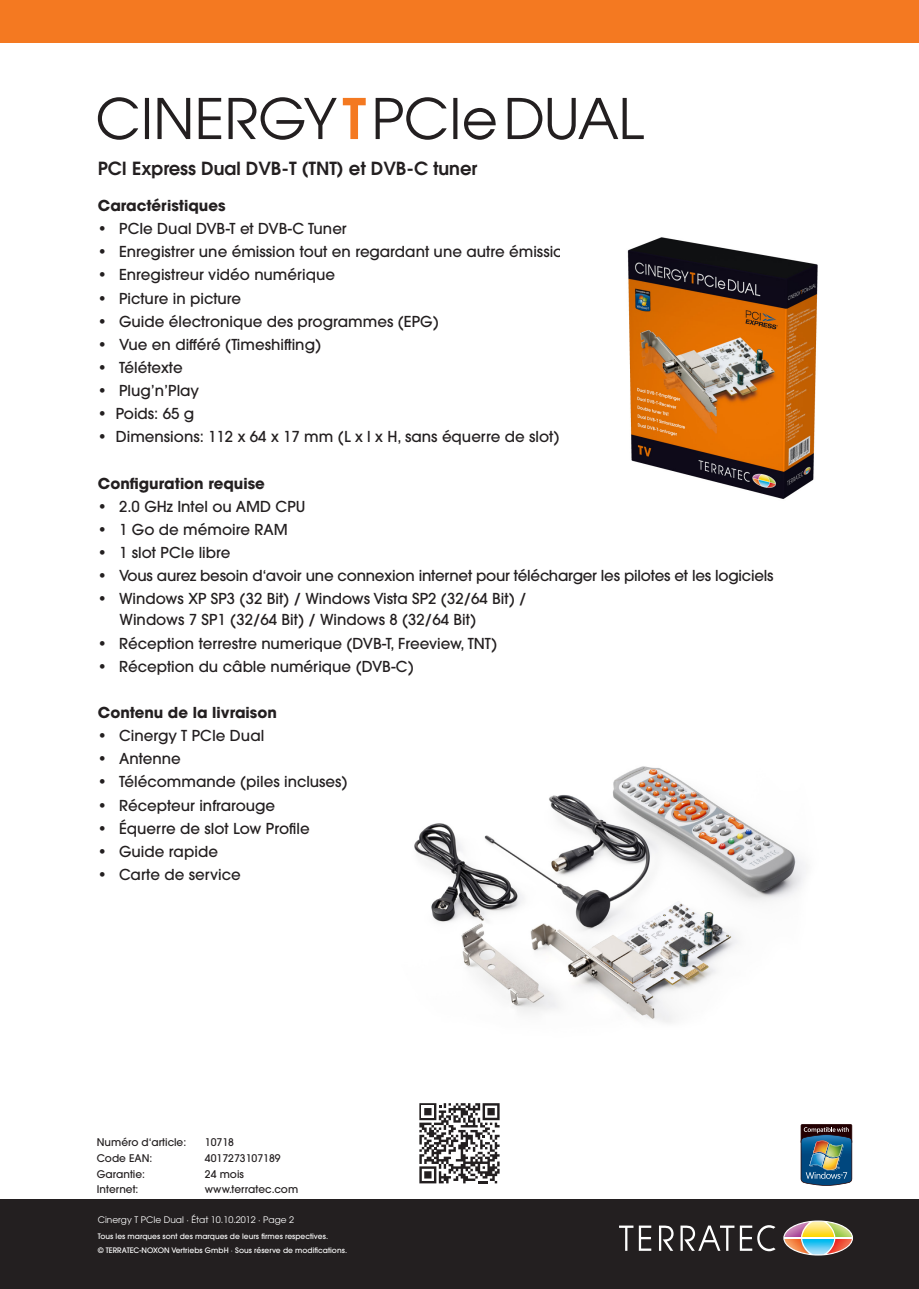
<style>
.page{position:relative;width:919px;height:1289px;background:#fff}
.page>*{position:absolute;margin:0;border:0;box-sizing:border-box;transform-origin:0 0}
.t1{font:600 18px "ITC Avant Garde Pro";color:#231f20}
.Texte_Aufzählung{font:500 15px/21px "ITC Avant Garde Pro";color:#231f20}
.Texte_Aufzählung-2{font:700 15px "ITC Avant Garde Pro";color:#231f20}
.Texte_Aufzählung-3{font:500 10.5px "ITC Avant Garde Pro";color:#231f20}
.t2{font:9px "ITC Avant Garde Pro";color:#fff}
.t3{font:500 7.5px/13.2px "ITC Avant Garde Pro";color:#fff}
</style>
<div class="page">
<div style="left:0;top:1199px;width:918px;height:89px;background:#231f20"></div>
<div style="left:0;top:0;width:918px;height:43px;background:#f47921"></div>
<svg style="left:619px;top:1225px;width:32px;height:25px"></svg>
<svg style="left:659px;top:1225px;width:14px;height:25px"></svg>
<svg style="left:680px;top:1225px;width:95px;height:26px"></svg>
<svg style="left:783px;top:1220px;width:70px;height:35px"></svg>
<svg style="left:375px;top:97px;width:268px;height:43px"></svg>
<svg style="left:343px;top:98px;width:22px;height:41px"></svg>
<svg style="left:98px;top:97px;width:239px;height:43px"></svg>
<img style="left:414px;top:766px;width:392px;height:257px">
<img style="left:627px;top:237px;width:191px;height:262px">
<img style="left:800px;top:1124px;width:52px;height:61px">
<svg style="left:419px;top:1103px;width:81px;height:81px"></svg>
<svg style="left:419px;top:1103px;width:80px;height:80px"></svg>
<p class="t1" style="left:98px;top:157px;width:381px">PCI Express Dual DVB-T (TNT) et DVB-C tuner</p>
<p class="Texte_Aufzählung-2" style="left:98px;top:195px;width:129px">Caractéristiques</p>
<p class="Texte_Aufzählung" style="left:98px;top:218px;width:250px">• PCIe Dual DVB-T et DVB-C Tuner</p>
<p class="Texte_Aufzählung" style="left:98px;top:241px;width:476px">• Enregistrer une émission tout en regardant une autre émission</p>
<p class="Texte_Aufzählung" style="left:98px;top:264px;width:239px">• Enregistreur vidéo numérique</p>
<p class="Texte_Aufzählung" style="left:98px;top:287px;width:145px">• Picture in picture</p>
<p class="Texte_Aufzählung" style="left:98px;top:310px;width:342px">• Guide électronique des programmes (EPG)</p>
<p class="Texte_Aufzählung" style="left:98px;top:334px;width:225px">• Vue en différé (Timeshifting)</p>
<p class="Texte_Aufzählung" style="left:98px;top:357px;width:86px">• Télétexte</p>
<p class="Texte_Aufzählung" style="left:98px;top:380px;width:103px">• Plug’n’Play</p>
<p class="Texte_Aufzählung" style="left:98px;top:403px;width:98px">• Poids: 65 g</p>
<p class="Texte_Aufzählung" style="left:98px;top:426px;width:463px">• Dimensions: 112 x 64 x 17 mm (L x l x H, sans équerre de slot)</p>
<p class="Texte_Aufzählung-2" style="left:98px;top:473px;width:168px">Configuration requise</p>
<p class="Texte_Aufzählung" style="left:98px;top:495px;width:209px">• 2.0 GHz Intel ou AMD CPU</p>
<p class="Texte_Aufzählung" style="left:98px;top:519px;width:191px">• 1 Go de mémoire RAM</p>
<p class="Texte_Aufzählung" style="left:98px;top:542px;width:134px">• 1 slot PCIe libre</p>
<p class="Texte_Aufzählung" style="left:98px;top:565px;width:677px">• Vous aurez besoin d‘avoir une connexion internet pour télécharger les pilotes et les logiciels</p>
<p class="Texte_Aufzählung" style="left:120px;top:588px;width:408px;text-indent:-22px">• Windows XP SP3 (32 Bit) / Windows Vista SP2 (32/64 Bit) /<br>Windows 7 SP1 (32/64 Bit) / Windows 8 (32/64 Bit)</p>
<p class="Texte_Aufzählung" style="left:98px;top:632px;width:401px">• Réception terrestre numerique (DVB-T, Freeview, TNT)</p>
<p class="Texte_Aufzählung" style="left:98px;top:655px;width:317px">• Réception du câble numérique (DVB-C)</p>
<p class="Texte_Aufzählung-2" style="left:98px;top:702px;width:180px">Contenu de la livraison</p>
<p class="Texte_Aufzählung" style="left:98px;top:725px;width:168px">• Cinergy T PCIe Dual</p>
<p class="Texte_Aufzählung" style="left:98px;top:748px;width:85px">• Antenne</p>
<p class="Texte_Aufzählung" style="left:98px;top:771px;width:251px">• Télécommande (piles incluses)</p>
<p class="Texte_Aufzählung" style="left:98px;top:794px;width:179px">• Récepteur infrarouge</p>
<p class="Texte_Aufzählung" style="left:98px;top:817px;width:213px">• Équerre de slot Low Profile</p>
<p class="Texte_Aufzählung" style="left:98px;top:840px;width:122px">• Guide rapide</p>
<p class="Texte_Aufzählung" style="left:98px;top:863px;width:144px">• Carte de service</p>
<p class="Texte_Aufzählung-3" style="left:97px;top:1135px;width:91px">Numéro d‘article:</p>
<p class="Texte_Aufzählung-3" style="left:205px;top:1135px;width:31px">10718</p>
<p class="Texte_Aufzählung-3" style="left:97px;top:1151px;width:57px">Code EAN:</p>
<p class="Texte_Aufzählung-3" style="left:205px;top:1151px;width:77px">4017273107189</p>
<p class="Texte_Aufzählung-3" style="left:97px;top:1167px;width:50px">Garantie:</p>
<p class="Texte_Aufzählung-3" style="left:205px;top:1167px;width:40px">24 mois</p>
<p class="Texte_Aufzählung-3" style="left:97px;top:1182px;width:43px">Internet:</p>
<p class="Texte_Aufzählung-3" style="left:205px;top:1182px;width:95px">www.terratec.com</p>
<p class="t2" style="left:98px;top:1213px;width:198px">Cinergy T PCIe Dual · État 10.10.2012 · Page 2</p>
<p class="t3" style="left:98px;top:1229px;width:251px">Tous les marques sont des marques de leurs firmes respectives.<br>© TERRATEC-NOXON Vertriebs GmbH · Sous réserve de modifications.</p>
</div>
